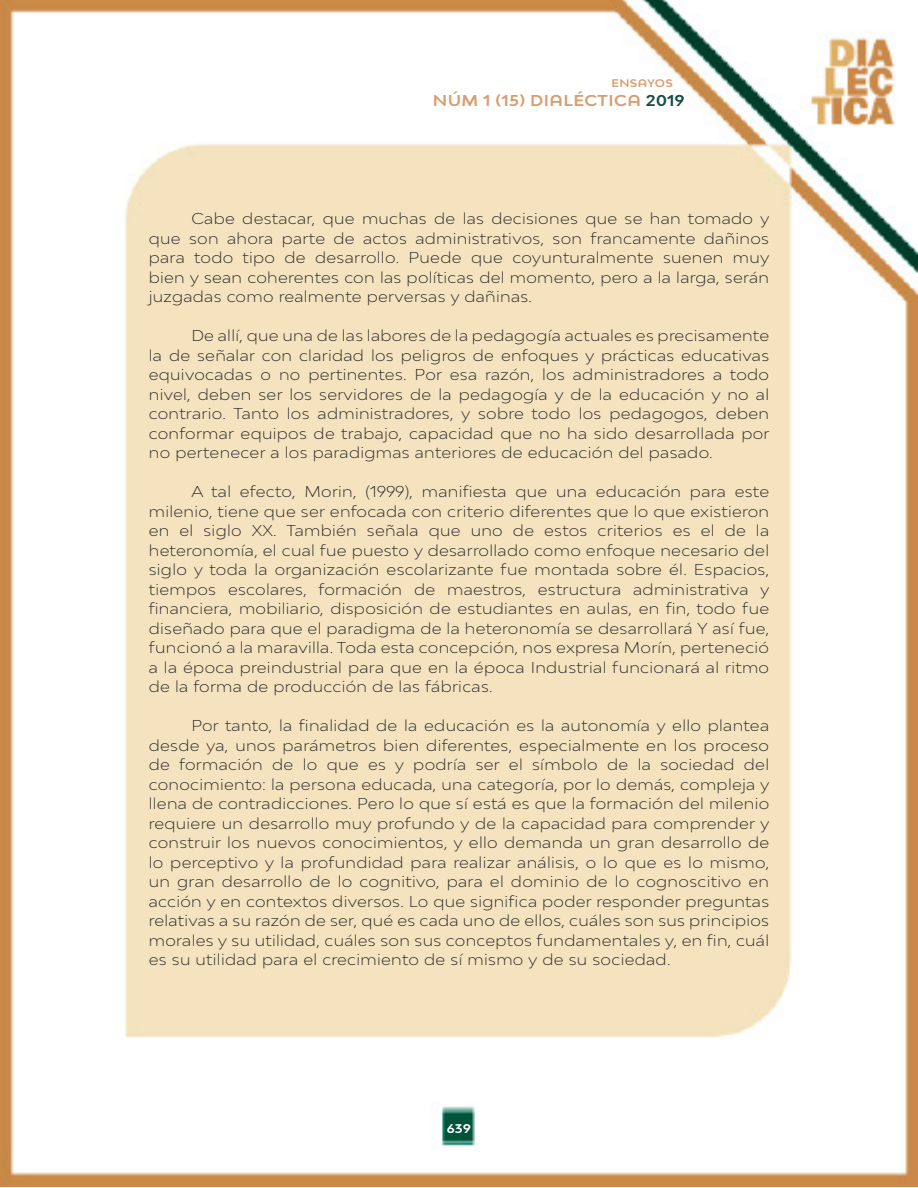
<style>
.page{position:relative;width:918px;height:1188px;background:#fff}
.page>*{position:absolute;margin:0;border:0;box-sizing:border-box;transform-origin:0 0}
.t1{font:300 expanded 15px/19.5px "Bw Modelica";letter-spacing:.02em;color:#222;text-align:justify}
.t2{font:700 expanded 15px "Bw Modelica SS01";letter-spacing:.03em;color:#d89e70}
.t3{font:700 expanded 12px "Bw Modelica SS01";color:#fff}
.t4{font:700 expanded 10.5px "Bw Modelica SS01";letter-spacing:.03em;color:#d89e70}
.s1{color:#184f46}
</style>
<div class="page">
<img style="left:0;top:0;width:918px;height:1187px">
<p class="t4" style="left:611px;top:76px;width:63px">ENSAYOS</p>
<p class="t2" style="left:433px;top:91px;width:253px">NÚM 1 (15) DIALÉCTICA <span class="s1">2019</span></p>
<p class="t1" style="left:149px;top:209px;width:622px;text-indent:43px">Cabe destacar, que muchas de las decisiones que se han tomado y que son ahora parte de actos administrativos, son francamente dañinos para todo tipo de desarrollo. Puede que coyunturalmente suenen muy bien y sean coherentes con las políticas del momento, pero a la larga, serán juzgadas como realmente perversas y dañinas.</p>
<p class="t1" style="left:149px;top:326px;width:622px;text-indent:43px">De allí, que una de las labores de la pedagogía actuales es precisamente la de señalar con claridad los peligros de enfoques y prácticas educativas equivocadas o no pertinentes. Por esa razón, los administradores a todo nivel, deben ser los servidores de la pedagogía y de la educación y no al contrario. Tanto los administradores, y sobre todo los pedagogos, deben conformar equipos de trabajo, capacidad que no ha sido desarrollada por no pertenecer a los paradigmas anteriores de educación del pasado.</p>
<p class="t1" style="left:149px;top:482px;width:622px;text-indent:43px">A tal efecto, Morin, (1999), manifiesta que una educación para este milenio, tiene que ser enfocada con criterio diferentes que lo que existieron en el siglo XX. También señala que uno de estos criterios es el de la heteronomía, el cual fue puesto y desarrollado como enfoque necesario del siglo y toda la organización escolarizante fue montada sobre él. Espacios, tiempos escolares, formación de maestros, estructura administrativa y financiera, mobiliario, disposición de estudiantes en aulas, en fin, todo fue diseñado para que el paradigma de la heteronomía se desarrollará Y así fue, funcionó a la maravilla. Toda esta concepción, nos expresa Morín, perteneció a la época preindustrial para que en la época Industrial funcionará al ritmo de la forma de producción de las fábricas.</p>
<p class="t1" style="left:149px;top:716px;width:622px;text-indent:43px">Por tanto, la finalidad de la educación es la autonomía y ello plantea desde ya, unos parámetros bien diferentes, especialmente en los proceso de formación de lo que es y podría ser el símbolo de la sociedad del conocimiento: la persona educada, una categoría, por lo demás, compleja y llena de contradicciones. Pero lo que sí está es que la formación del milenio requiere un desarrollo muy profundo y de la capacidad para comprender y construir los nuevos conocimientos, y ello demanda un gran desarrollo de lo perceptivo y la profundidad para realizar análisis, o lo que es lo mismo, un gran desarrollo de lo cognitivo, para el dominio de lo cognoscitivo en acción y en contextos diversos. Lo que significa poder responder preguntas relativas a su razón de ser, qué es cada uno de ellos, cuáles son sus principios morales y su utilidad, cuáles son sus conceptos fundamentales y, en fin, cuál es su utilidad para el crecimiento de sí mismo y de su sociedad.</p>
<p class="t3" style="left:447px;top:1120px;width:25px">639</p>
</div>
